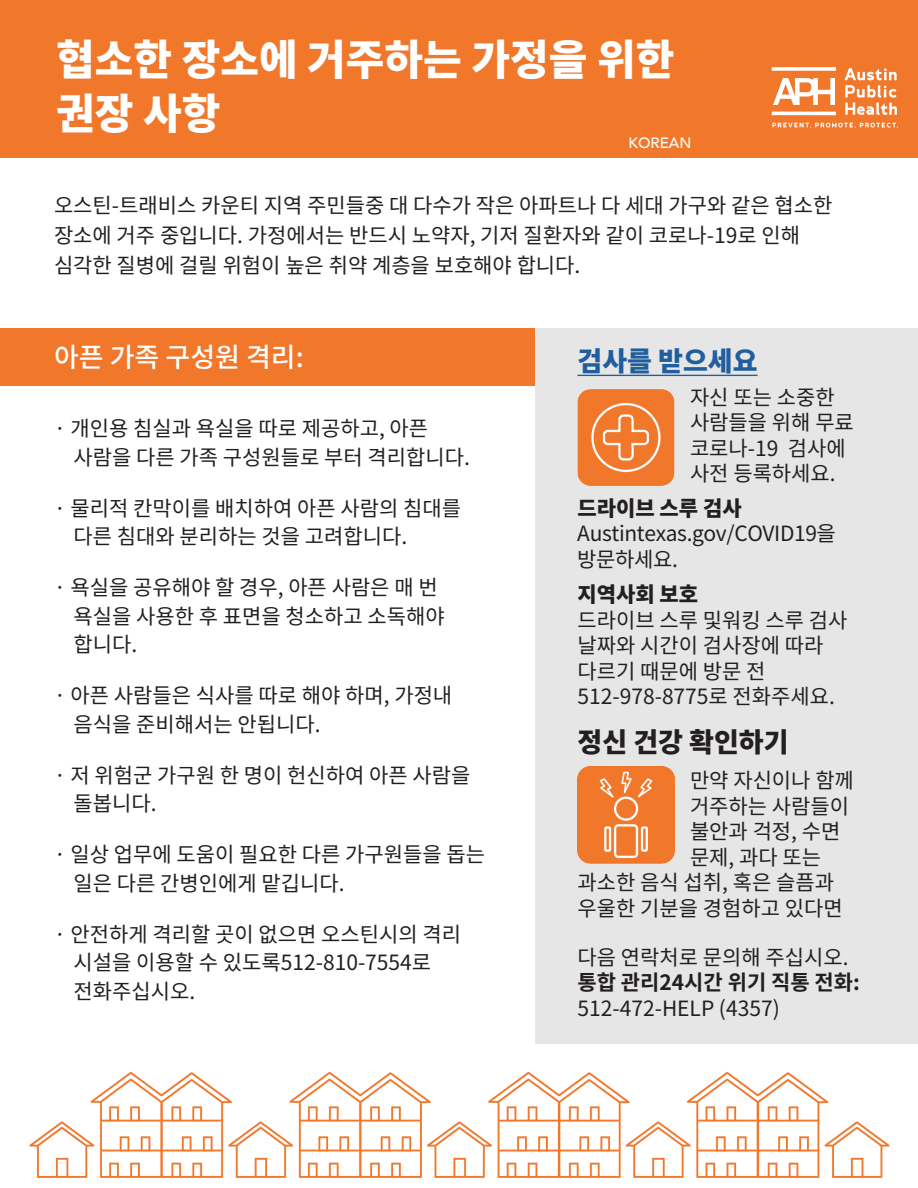
<style>
.page{position:relative;width:918px;height:1188px;background:#fff}
.page>*{position:absolute;margin:0;border:0;box-sizing:border-box;transform-origin:0 0}
.t1{font:900 42px/54px "Noto Sans CJ Kkr";color:#fff}
.t2{font:500 27px "Noto Sans CJ Kkr";color:#fff}
.t3{font:900 27px "Noto Sans CJ Kkr";color:#231f20}
.t4{font:900 27px "Noto Sans CJ Kkr";color:#215e9e}
.t5{font:21px/28.5px "Noto Sans CJ Kkr";color:#231f20}
.t6{font:21px/25.5px "Noto Sans CJ Kkr";letter-spacing:-.02em;color:#231f20}
.t7{font:700 21px "Noto Sans CJ Kkr";color:#231f20}
.t8{font:900 21px "Noto Sans CJ Kkr";color:#231f20}
.t9{font:500 15px "Avenir";color:#fff}
</style>
<div class="page">
<div style="left:0;top:0;width:918px;height:158px;background:#f1772b"></div>
<div style="left:0;top:328px;width:536px;height:58px;background:#f1772b"></div>
<div style="left:536px;top:328px;width:382px;height:716px;background:#e6e6e6"></div>
<img style="left:29px;top:1071px;width:861px;height:107px">
<svg style="left:772px;top:67px;width:126px;height:61px"></svg>
<img style="left:578px;top:389px;width:96px;height:96px">
<img style="left:578px;top:767px;width:97px;height:96px">
<hr style="left:578px;top:375px;width:180px;height:1px;background:#215e9e">
<h1 class="t1" style="left:56px;top:33px;width:620px">협소한 장소에 거주하는 가정을 위한 권장 사항</h1>
<p class="t9" style="left:628px;top:129px;width:65px">KOREAN</p>
<p class="t5" style="left:54px;top:191px;width:780px;line-height:30px">오스틴-트래비스 카운티 지역 주민들중 대 다수가 작은 아파트나 다 세대 가구와 같은 협소한 장소에 거주 중입니다. 가정에서는 반드시 노약자, 기저 질환자와 같이 코로나-19로 인해 심각한 질병에 걸릴 위험이 높은 취약 계층을 보호해야 합니다.</p>
<p class="t2" style="left:54px;top:342px;width:251px">아픈 가족 구성원 격리:</p>
<p class="t5" style="left:74px;top:415px;width:398px;text-indent:-20px">· 개인용 침실과 욕실을 따로 제공하고, 아픈 사람을 다른 가족 구성원들로 부터 격리합니다.</p>
<p class="t5" style="left:74px;top:494px;width:389px;text-indent:-20px">· 물리적 칸막이를 배치하여 아픈 사람의 침대를 다른 침대와 분리하는 것을 고려합니다.</p>
<p class="t5" style="left:74px;top:574px;width:373px;text-indent:-20px">· 욕실을 공유해야 할 경우, 아픈 사람은 매 번 욕실을 사용한 후 표면을 청소하고 소독해야 합니다.</p>
<p class="t5" style="left:74px;top:682px;width:380px;text-indent:-20px">· 아픈 사람들은 식사를 따로 해야 하며, 가정내 음식을 준비해서는 안됩니다.</p>
<p class="t5" style="left:74px;top:761px;width:398px;text-indent:-20px">· 저 위험군 가구원 한 명이 헌신하여 아픈 사람을 돌봅니다.</p>
<p class="t5" style="left:74px;top:841px;width:413px;text-indent:-20px">· 일상 업무에 도움이 필요한 다른 가구원들을 돕는 일은 다른 간병인에게 맡깁니다.</p>
<p class="t5" style="left:74px;top:920px;width:389px;text-indent:-20px">· 안전하게 격리할 곳이 없으면 오스틴시의 격리 시설을 이용할 수 있도록512-810-7554로 전화주십시오.</p>
<p class="t4" style="left:578px;top:346px;width:182px">검사를 받으세요</p>
<p class="t5" style="left:690px;top:385px;width:165px;line-height:25.5px">자신 또는 소중한 사람들을 위해 무료 코로나-19 검사에 사전 등록하세요.</p>
<p class="t8" style="left:578px;top:497px;width:166px">드라이브 스루 검사</p>
<p class="t6" style="left:577px;top:521px;width:260px">Austintexas.gov/COVID19을 방문하세요.</p>
<p class="t8" style="left:578px;top:583px;width:122px">지역사회 보호</p>
<p class="t5" style="left:578px;top:608px;width:271px;line-height:25.5px">드라이브 스루 및워킹 스루 검사 날짜와 시간이 검사장에 따라 다르기 때문에 방문 전<br>512-978-8775로 전화주세요.</p>
<p class="t3" style="left:578px;top:727px;width:213px">정신 건강 확인하기</p>
<p class="t5" style="left:690px;top:767px;width:165px">만약 자신이나 함께</p>
<p class="t5" style="left:690px;top:792px;width:161px">거주하는 사람들이</p>
<p class="t5" style="left:690px;top:818px;width:152px">불안과 걱정, 수면</p>
<p class="t5" style="left:690px;top:843px;width:133px">문제, 과다 또는</p>
<p class="t5" style="left:578px;top:869px;width:258px">과소한 음식 섭취, 혹은 슬픔과</p>
<p class="t5" style="left:578px;top:894px;width:267px">우울한 기분을 경험하고 있다면</p>
<p class="t5" style="left:578px;top:943px;width:273px">다음 연락처로 문의해 주십시오.</p>
<p class="t7" style="left:578px;top:971px;width:284px">통합 관리24시간 위기 직통 전화:</p>
<p class="t5" style="left:578px;top:994px;width:204px">512-472-HELP (4357)</p>
</div>
